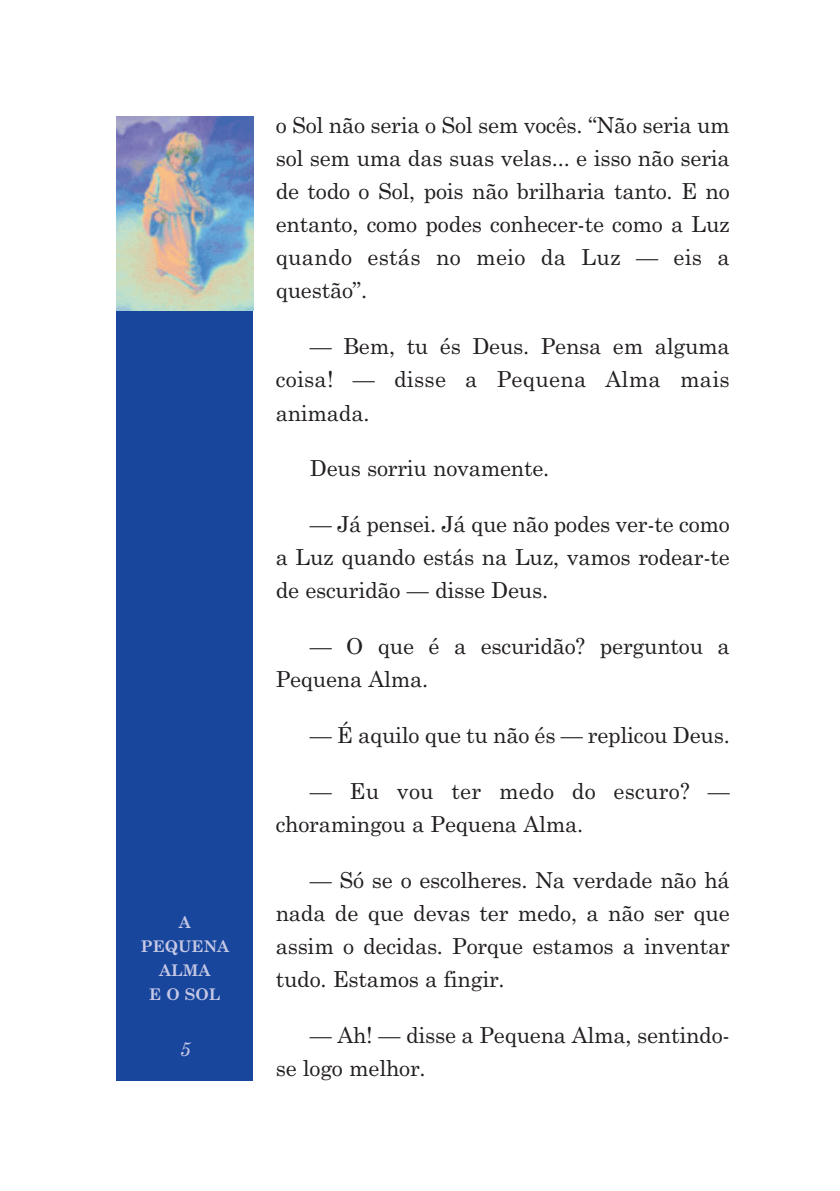
<style>
.page{position:relative;width:840px;height:1191px;background:#fff}
.page>*{position:absolute;margin:0;border:0;box-sizing:border-box;transform-origin:0 0}
.t1{font:22px/33.2px "Century Schoolbook";letter-spacing:-.01em;color:#231f20;text-align:justify}
.t2{font:italic 20px "Century Schoolbook";color:#c7c9e5}
.t3{font:700 16px/24px "Century Schoolbook";color:#c7c9e5;text-align:center}
</style>
<div class="page">
<svg style="left:116px;top:116px;width:138px;height:965px;background:#325aa2"></svg>
<p class="t3" style="left:140px;top:911px;width:90px">A<br>PEQUENA<br>ALMA<br>E O SOL</p>
<p class="t2" style="left:179px;top:1041px;width:13px">5</p>
<p class="t1" style="left:275px;top:110px;width:455px">o Sol não seria o Sol sem vocês. “Não seria um sol sem uma das suas velas... e isso não seria de todo o Sol, pois não brilharia tanto. E no entanto, como podes conhecer-te como a Luz quando estás no meio da Luz — eis a questão”.</p>
<p class="t1" style="left:275px;top:332px;width:455px;text-indent:34px">— Bem, tu és Deus. Pensa em alguma coisa! — disse a Pequena Alma mais animada.</p>
<p class="t1" style="left:309px;top:454px;width:241px">Deus sorriu novamente.</p>
<p class="t1" style="left:275px;top:510px;width:455px;text-indent:34px">— Já pensei. Já que não podes ver-te como a Luz quando estás na Luz, vamos rodear-te de escuridão — disse Deus.</p>
<p class="t1" style="left:275px;top:632px;width:455px;text-indent:34px">— O que é a escuridão? perguntou a<br>Pequena Alma.</p>
<p class="t1" style="left:309px;top:720px;width:421px">— É aquilo que tu não és — replicou Deus.</p>
<p class="t1" style="left:275px;top:776px;width:455px;text-indent:34px">— Eu vou ter medo do escuro? — choramingou a Pequena Alma.</p>
<p class="t1" style="left:275px;top:865px;width:455px;text-indent:34px">— Só se o escolheres. Na verdade não há nada de que devas ter medo, a não ser que assim o decidas. Porque estamos a inventar tudo. Estamos a fingir.</p>
<p class="t1" style="left:275px;top:1020px;width:455px;text-indent:34px">— Ah! — disse a Pequena Alma, sentindo&shy;se logo melhor.</p>
</div>
